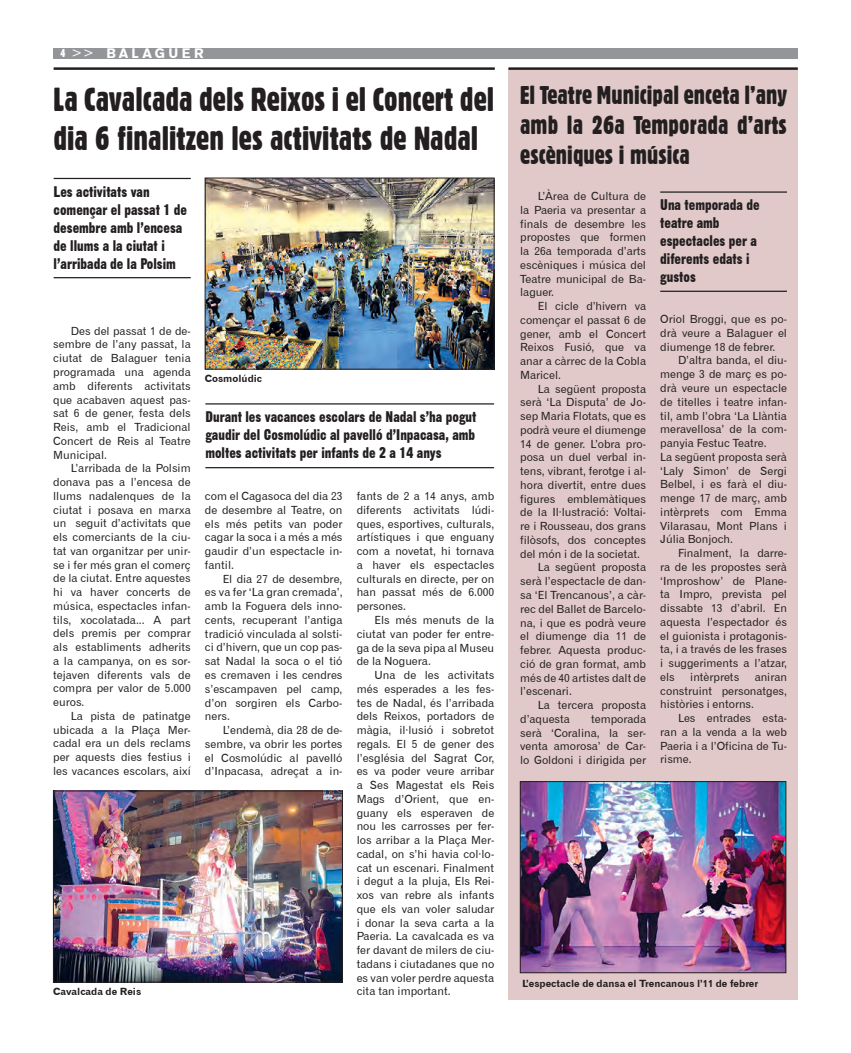
<style>
.page{position:relative;width:851px;height:1053px;background:#fff}
.page>*{position:absolute;margin:0;border:0;box-sizing:border-box;transform-origin:0 0}
.t1{font:32.5px/39px "Gothic 821 Condensed BT";color:#231f20}
.t2{font:25px/30px "Gothic 821 Condensed BT";color:#231f20;text-align:justify}
.t3{font:15px/18px "Gothic No 13 BT";color:#231f20}
.t4{font:13.75px "Gothic 725 BT Black A";letter-spacing:.25em;color:#fff}
.t5{font:11.25px/13.8px "Gothic 720 BT Roman B";letter-spacing:-.005em;color:#231f20;text-align:justify}
.t6{font:10px "Gothic 720 BT Bold B";color:#231f20}
.s1{font-family:"Gothic 821 Condensed BT";font-size:11.25px}
.s2{font-family:"Gothic 720 BT Roman B"}
</style>
<div class="page">
<div style="left:53px;top:48px;width:744px;height:10px;background:#939598"></div>
<hr style="left:54px;top:67px;width:440px;height:3px;background:#231f20">
<img style="left:207px;top:180px;width:285px;height:187px">
<div style="left:205px;top:178px;width:289px;height:191px;border:1px solid #231f20"></div>
<div style="left:508px;top:68px;width:289px;height:931px;background:#e0c9c8"></div>
<hr style="left:508px;top:67px;width:289px;height:3px;background:#231f20">
<img style="left:522px;top:783px;width:261px;height:187px">
<div style="left:520px;top:781px;width:265px;height:191px;border:1px solid #231f20"></div>
<hr style="left:54px;top:178px;width:137px;height:1px;background:#231f20">
<hr style="left:54px;top:277px;width:137px;height:1px;background:#231f20">
<img style="left:55px;top:792px;width:285px;height:188px">
<div style="left:53px;top:790px;width:289px;height:192px;border:1px solid #231f20"></div>
<hr style="left:205px;top:403px;width:289px;height:1px;background:#231f20">
<hr style="left:205px;top:467px;width:289px;height:1px;background:#231f20">
<hr style="left:660px;top:191px;width:126px;height:2px;background:#231f20">
<hr style="left:660px;top:290px;width:126px;height:2px;background:#231f20">
<p class="t4" style="left:61px;top:45px;width:144px"><span class="s1">4</span> <span class="s2">&gt;&gt;</span> BALAGUER</p>
<p class="t1" style="left:53px;top:79px;width:442px">La Cavalcada dels Reixos i el Concert del dia 6 finalitzen les activitats de Nadal</p>
<p class="t3" style="left:54px;top:182px;width:98px">Les activitats van</p>
<p class="t3" style="left:54px;top:200px;width:135px">començar el passat 1 de desembre amb l’encesa de llums a la ciutat i l’arribada de la Polsim</p>
<p class="t5" style="left:53px;top:324px;width:139px;text-indent:18px">Des del passat 1 de de&shy;sembre de l’any passat, la ciutat de Balaguer tenia programada una agenda amb diferents activitats que acabaven aquest pas&shy;sat 6 de gener, festa dels Reis, amb el Tradicional Concert de Reis al Teatre Municipal.</p>
<p class="t5" style="left:53px;top:461px;width:139px;text-indent:18px">L’arribada de la Polsim donava pas a l’encesa de llums nadalenques de la ciutat i posava en marxa un seguit d’activitats que els comerciants de la ciu&shy;tat van organitzar per unir&shy;se i fer més gran el comerç de la ciutat. Entre aquestes hi va haver concerts de música, espectacles infan&shy;tils, xocolatada... A part dels premis per comprar als establiments adherits a la campanya, on es sor&shy;tejaven diferents vals de compra per valor de 5.000 euros.</p>
<p class="t5" style="left:53px;top:709px;width:139px;text-indent:18px">La pista de patinatge ubicada a la Plaça Mer&shy;cadal era un dels reclams per aquests dies festius i les vacances escolars, així</p>
<p class="t6" style="left:53px;top:985px;width:90px">Cavalcada de Reis</p>
<p class="t6" style="left:205px;top:373px;width:59px">Cosmolúdic</p>
<p class="t3" style="left:205px;top:407px;width:272px;text-align:justify">Durant les vacances escolars de Nadal s’ha pogut gaudir del Cosmolúdic al pavelló d’Inpacasa, amb moltes activitats per infants de 2 a 14 anys</p>
<p class="t5" style="left:205px;top:489px;width:139px">com el Cagasoca del dia 23 de desembre al Teatre, on els més petits van poder cagar la soca i a més a més gaudir d’un espectacle in&shy;fantil.</p>
<p class="t5" style="left:205px;top:571px;width:139px;text-indent:18px">El dia 27 de desembre, es va fer ‘La gran cremada’, amb la Foguera dels inno&shy;cents, recuperant l’antiga tradició vinculada al solsti&shy;ci d’hivern, que un cop pas&shy;sat Nadal la soca o el tió es cremaven i les cendres s’escampaven pel camp, d’on sorgiren els Carbo&shy;ners.</p>
<p class="t5" style="left:205px;top:723px;width:139px;text-indent:18px">L’endemà, dia 28 de de&shy;sembre, va obrir les portes el Cosmolúdic al pavelló d’Inpacasa, adreçat a in-</p>
<p class="t5" style="left:356px;top:489px;width:139px">fants de 2 a 14 anys, amb diferents activitats lúdi&shy;ques, esportives, culturals, artístiques i que enguany com a novetat, hi tornava a haver els espectacles culturals en directe, per on han passat més de 6.000 persones.</p>
<p class="t5" style="left:356px;top:613px;width:139px;text-indent:18px">Els més menuts de la ciutat van poder fer entre&shy;ga de la seva pipa al Museu de la Noguera.</p>
<p class="t5" style="left:356px;top:668px;width:139px;text-indent:18px">Una de les activitats més esperades a les fes&shy;tes de Nadal, és l’arribada dels Reixos, portadors de màgia, il·lusió i sobretot regals. El 5 de gener des l’església del Sagrat Cor, es va poder veure arribar a Ses Magestat els Reis Mags d’Orient, que en&shy;guany els esperaven de nou les carrosses per fer&shy;los arribar a la Plaça Mer&shy;cadal, on s’hi havia col·lo&shy;cat un escenari. Finalment i degut a la pluja, Els Rei&shy;xos van rebre als infants que els van voler saludar i donar la seva carta a la Paeria. La cavalcada es va fer davant de milers de ciu&shy;tadans i ciutadanes que no es van voler perdre aquesta cita tan important.</p>
<p class="t2" style="left:520px;top:80px;width:268px">El Teatre Municipal enceta l’any amb la 26a Temporada d’arts escèniques i música</p>
<p class="t5" style="left:520px;top:189px;width:127px;text-indent:18px">L’Àrea de Cultura de la Paeria va presentar a finals de desembre les propostes que formen la 26a temporada d’arts escèniques i música del Teatre municipal de Ba&shy;laguer.</p>
<p class="t5" style="left:520px;top:299px;width:127px;text-indent:18px">El cicle d’hivern va començar el passat 6 de gener, amb el Concert Reixos Fusió, que va anar a càrrec de la Cobla Maricel.</p>
<p class="t5" style="left:520px;top:381px;width:127px;text-indent:18px">La següent proposta serà ‘La Disputa’ de Jo&shy;sep Maria Flotats, que es podrà veure el diumenge 14 de gener. L’obra pro&shy;posa un duel verbal in&shy;tens, vibrant, ferotge i al&shy;hora divertit, entre dues figures emblemàtiques de la Il·lustració: Voltai&shy;re i Rousseau, dos grans filòsofs, dos conceptes del món i de la societat.</p>
<p class="t5" style="left:520px;top:560px;width:127px;text-indent:18px">La següent proposta serà l’espectacle de dan&shy;sa ‘El Trencanous’, a càr&shy;rec del Ballet de Barcelo&shy;na, i que es podrà veure el diumenge dia 11 de febrer. Aquesta produc&shy;ció de gran format, amb més de 40 artistes dalt de l’escenari.</p>
<p class="t5" style="left:520px;top:698px;width:127px;text-indent:18px">La tercera proposta d’aquesta</p>
<p class="t5" style="left:520px;top:711px;width:127px;text-indent:71px">temporada serà ‘Coralina, la ser&shy;venta amorosa’ de Car&shy;lo Goldoni i dirigida per</p>
<p class="t3" style="left:660px;top:196px;width:101px">Una temporada de</p>
<p class="t3" style="left:660px;top:214px;width:61px">teatre amb</p>
<p class="t3" style="left:660px;top:232px;width:98px">espectacles per a</p>
<p class="t3" style="left:660px;top:250px;width:91px">diferents edats i</p>
<p class="t3" style="left:660px;top:268px;width:37px">gustos</p>
<p class="t5" style="left:660px;top:312px;width:128px">Oriol Broggi, que es po&shy;drà veure a Balaguer el diumenge 18 de febrer.</p>
<p class="t5" style="left:660px;top:353px;width:128px;text-indent:18px">D’altra banda, el diu&shy;menge 3 de març es po&shy;drà veure un espectacle de titelles i teatre infan&shy;til, amb l’obra ‘La Llàntia meravellosa’ de la com&shy;panyia Festuc Teatre.</p>
<p class="t5" style="left:660px;top:450px;width:128px">La següent proposta serà ‘Laly Simon’ de Sergi Belbel, i es farà el diu&shy;menge 17 de març, amb intèrprets com Emma Vilarasau, Mont Plans i Júlia Bonjoch.</p>
<p class="t5" style="left:660px;top:546px;width:128px;text-indent:18px">Finalment, la darre&shy;ra de les propostes serà ‘Improshow’ de Plane&shy;ta Impro, prevista pel dissabte 13 d’abril. En aquesta l’espectador és el guionista i protagonis&shy;ta, i a través de les frases i suggeriments a l’atzar, els</p>
<p class="t5" style="left:690px;top:670px;width:50px">intèrprets</p>
<p class="t5" style="left:660px;top:670px;width:128px;text-indent:94px">aniran construint personatges, històries i entorns.</p>
<p class="t5" style="left:660px;top:711px;width:128px;text-indent:18px">Les entrades esta&shy;ran a la venda a la web Paeria i a l’Oficina de Tu&shy;risme.</p>
<p class="t6" style="left:522px;top:977px;width:238px">L’espectacle de dansa el Trencanous l’11 de febrer</p>
</div>
